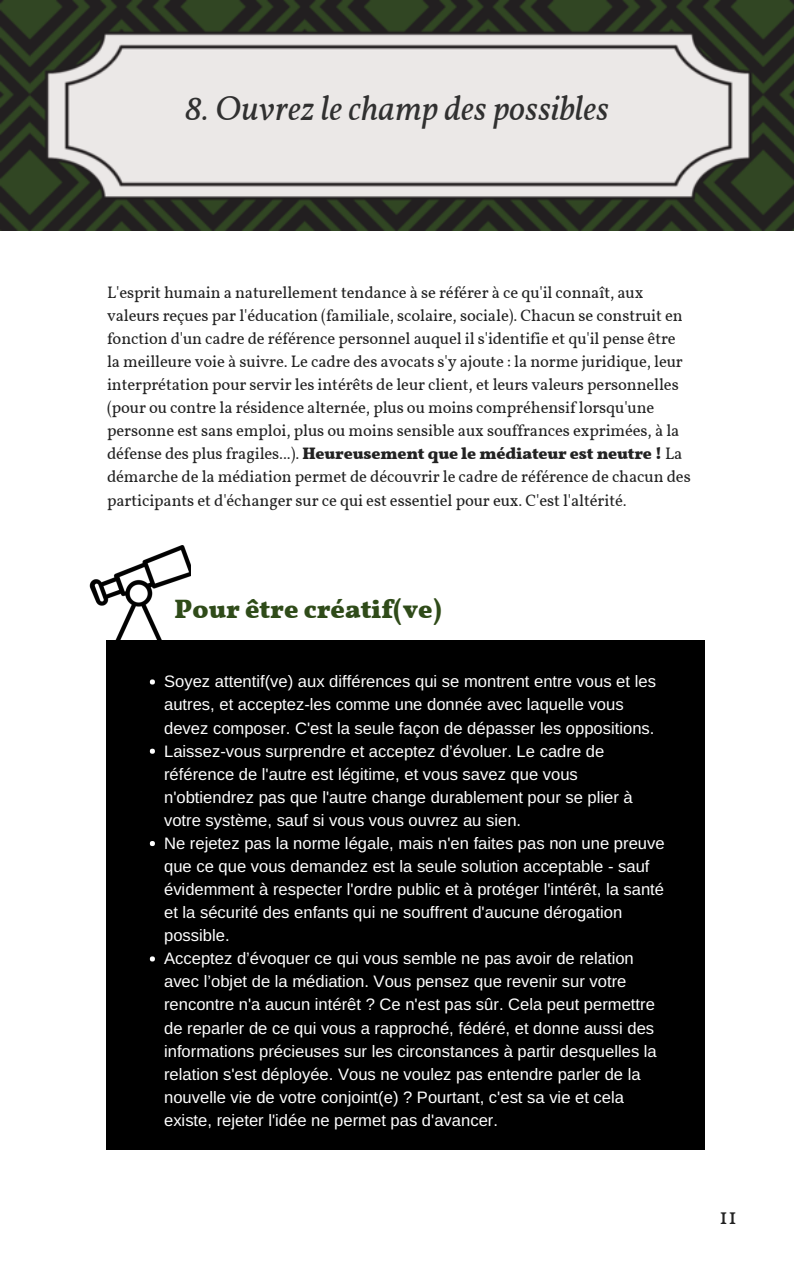
<style>
.page{position:relative;width:794px;height:1266px;background:#fff}
.page>*{position:absolute;margin:0;border:0;box-sizing:border-box;transform-origin:0 0}
.t1{font:italic 34.8px "Vollkorn";color:#303030}
.t2{font:700 26.55px "Vollkorn";color:#2f4b19}
.t3{font:23.25px "Vollkorn";color:#222}
.t4{font:16.58px/23.1px "Arimo";color:#fff}
.t5{font:16.58px/23.1px "Vollkorn";letter-spacing:-.005em;color:#222}
.s1{font-weight:700}
</style>
<div class="page">
<img style="left:0;top:0;width:793px;height:230px">
<div style="left:106px;top:640px;width:597px;height:509px;background:#000"></div>
<svg style="left:150px;top:679px;width:5px;height:5px"></svg>
<svg style="left:150px;top:748px;width:5px;height:6px"></svg>
<svg style="left:150px;top:841px;width:5px;height:5px"></svg>
<svg style="left:150px;top:956px;width:5px;height:5px"></svg>
<img style="left:89px;top:545px;width:102px;height:95px">
<h1 class="t1" style="left:184px;top:87px;width:426px">8. Ouvrez le champ des possibles</h1>
<p class="t5" style="left:107px;top:280px;width:585px">L'esprit humain a naturellement tendance à se référer à ce qu'il connaît, aux valeurs reçues par l'éducation (familiale, scolaire, sociale). Chacun se construit en fonction d'un cadre de référence personnel auquel il s'identifie et qu'il pense être la meilleure voie à suivre. Le cadre des avocats s'y ajoute : la norme juridique, leur interprétation pour servir les intérêts de leur client, et leurs valeurs personnelles (pour ou contre la résidence alternée, plus ou moins compréhensif lorsqu'une personne est sans emploi, plus ou moins sensible aux souffrances exprimées, à la défense des plus fragiles...). <span class="s1">Heureusement que le médiateur est neutre !</span> La démarche de la médiation permet de découvrir le cadre de référence de chacun des participants et d'échanger sur ce qui est essentiel pour eux. C'est l'altérité.</p>
<h2 class="t2" style="left:174px;top:592px;width:269px">Pour être créatif(ve)</h2>
<p class="t4" style="left:164px;top:670px;width:502px">Soyez attentif(ve) aux différences qui se montrent entre vous et les autres, et acceptez-les comme une donnée avec laquelle vous devez composer. C'est la seule façon de dépasser les oppositions.<br>Laissez-vous surprendre et acceptez d’évoluer. Le cadre de référence de l'autre est légitime, et vous savez que vous n'obtiendrez pas que l'autre change durablement pour se plier à votre système, sauf si vous vous ouvrez au sien.<br>Ne rejetez pas la norme légale, mais n'en faites pas non une preuve que ce que vous demandez est la seule solution acceptable - sauf évidemment à respecter l'ordre public et à protéger l'intérêt, la santé et la sécurité des enfants qui ne souffrent d'aucune dérogation possible.<br>Acceptez d’évoquer ce qui vous semble ne pas avoir de relation avec l’objet de la médiation. Vous pensez que revenir sur votre rencontre n'a aucun intérêt ? Ce n'est pas sûr. Cela peut permettre de reparler de ce qui vous a rapproché, fédéré, et donne aussi des informations précieuses sur les circonstances à partir desquelles la relation s'est déployée. Vous ne voulez pas entendre parler de la nouvelle vie de votre conjoint(e) ? Pourtant, c'est sa vie et cela existe, rejeter l'idée ne permet pas d'avancer.</p>
<h3 class="t3" style="left:718px;top:1201px;width:20px">11</h3>
</div>
